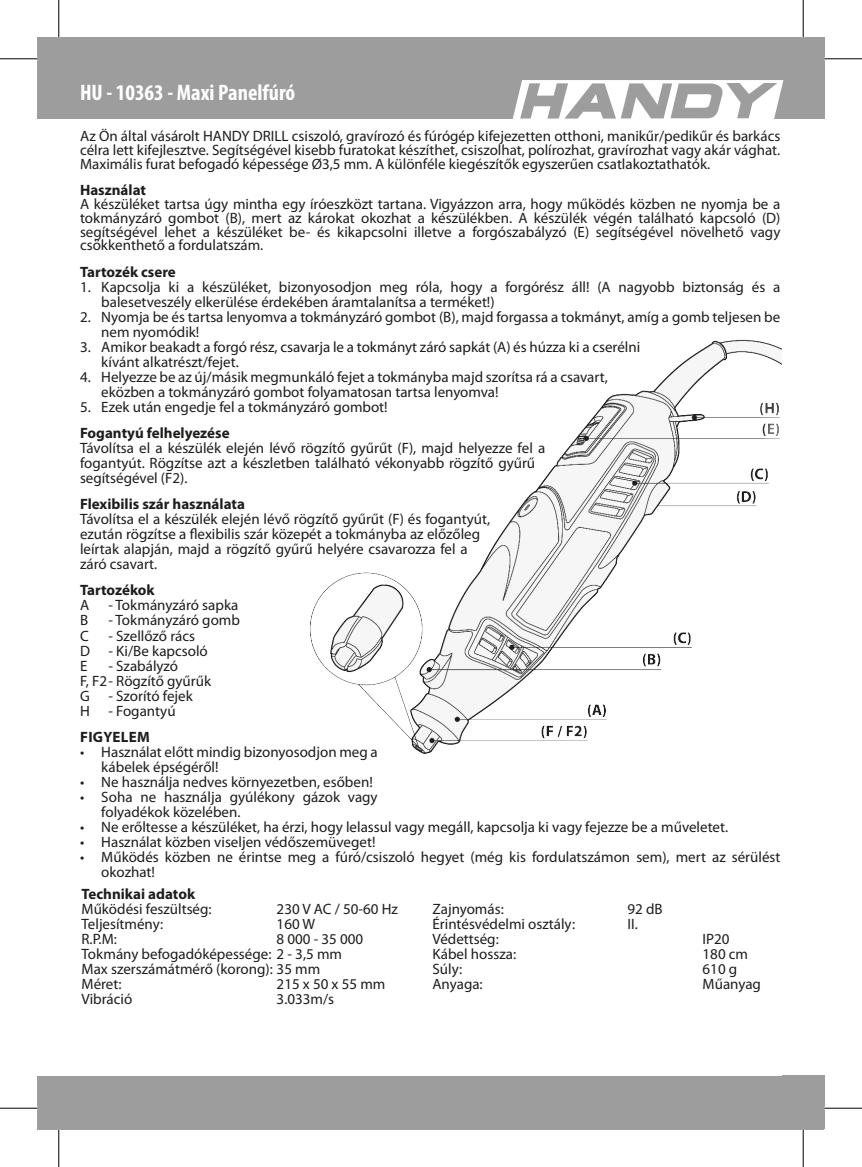
<style>
.page{position:relative;width:862px;height:1167px;background:#fff}
.page>*{position:absolute;margin:0;border:0;box-sizing:border-box;transform-origin:0 0}
.t1{font:700 condensed 22.5px "Myriad Pro";color:#fff}
.t2{font:15px/15px "Myriad Pro";color:#1d1d1b}
.t3{font:700 15px "Myriad Pro";color:#1d1d1b}
.t4{font:700 15px "Myriad Pro";letter-spacing:.02em;color:#1d1d1b}
</style>
<div class="page">
<div style="left:38px;top:38px;width:786px;height:81px;background:#9d9d9d"></div>
<div style="left:38px;top:1076px;width:786px;height:53px;background:#9d9d9d"></div>
<div style="left:782px;top:1075px;width:42px;height:53px;background:#9d9d9d"></div>
<svg style="left:512px;top:80px;width:271px;height:39px"></svg>
<img style="left:310px;top:339px;width:472px;height:415px">
<hr style="left:0;top:58px;width:38px;height:1px;background:#000">
<hr style="left:824px;top:58px;width:38px;height:1px;background:#000">
<hr style="left:0;top:1107px;width:38px;height:1px;background:#000">
<hr style="left:824px;top:1107px;width:38px;height:1px;background:#000">
<hr style="left:58px;top:0;width:1px;height:37px;background:#000">
<hr style="left:58px;top:1129px;width:1px;height:37px;background:#000">
<hr style="left:802px;top:0;width:1px;height:37px;background:#000">
<hr style="left:802px;top:1129px;width:1px;height:37px;background:#000">
<h1 class="t1" style="left:80px;top:79px;width:217px">HU - 10363 - Maxi Panelfúró</h1>
<p class="t2" style="left:80px;top:129px;width:702px;line-height:13.8px;text-align:justify">Az Ön által vásárolt HANDY DRILL csiszoló, gravírozó és fúrógép kifejezetten otthoni, manikűr/pedikűr és barkács célra lett kifejlesztve. Segítségével kisebb furatokat készíthet, csiszolhat, polírozhat, gravírozhat vagy akár vághat.<br>Maximális furat befogadó képessége Ø3,5 mm. A különféle kiegészítők egyszerűen csatlakoztathatók.</p>
<p class="t3" style="left:80px;top:180px;width:67px">Használat</p>
<p class="t2" style="left:80px;top:197px;width:702px;line-height:13.8px;text-align:justify">A készüléket tartsa úgy mintha egy íróeszközt tartana. Vigyázzon arra, hogy működés közben ne nyomja be a tokmányzáró gombot (B), mert az károkat okozhat a készülékben. A készülék végén található kapcsoló (D) segítségével lehet a készüléket be- és kikapcsolni illetve a forgószabályzó (E) segítségével növelhető vagy csökkenthető a fordulatszám.</p>
<p class="t3" style="left:80px;top:262px;width:97px">Tartozék csere</p>
<p class="t2" style="left:101px;top:279px;width:680px;text-indent:-21px">1. Kapcsolja ki a készüléket, bizonyosodjon meg róla, hogy a forgórész áll! (A nagyobb biztonság és a balesetveszély elkerülése érdekében áramtalanítsa a terméket!)</p>
<p class="t2" style="left:101px;top:309px;width:680px;text-indent:-21px">2. Nyomja be és tartsa lenyomva a tokmányzáró gombot (B), majd forgassa a tokmányt, amíg a gomb teljesen be nem nyomódik!</p>
<p class="t2" style="left:101px;top:339px;width:540px;text-indent:-21px">3. Amikor beakadt a forgó rész, csavarja le a tokmányt záró sapkát (A) és húzza ki a cserélni kívánt alkatrészt/fejet.</p>
<p class="t2" style="left:101px;top:369px;width:508px;text-indent:-21px">4. Helyezze be az új/másik megmunkáló fejet a tokmányba majd szorítsa rá a csavart, eközben a tokmányzáró gombot folyamatosan tartsa lenyomva!</p>
<p class="t2" style="left:80px;top:399px;width:309px">5. Ezek után engedje fel a tokmányzáró gombot!</p>
<p class="t3" style="left:80px;top:423px;width:151px">Fogantyú felhelyezése</p>
<p class="t2" style="left:80px;top:440px;width:466px">Távolítsa el a készülék elején lévő rögzítő gyűrűt (F), majd helyezze fel a fogantyút. Rögzítse azt a készletben található vékonyabb rögzítő gyűrű segítségével (F2).</p>
<p class="t3" style="left:80px;top:494px;width:166px">Flexibilis szár használata</p>
<p class="t2" style="left:80px;top:511px;width:411px">Távolítsa el a készülék elején lévő rögzítő gyűrűt (F) és fogantyút, ezután rögzítse a flexibilis szár közepét a tokmányba az előzőleg leírtak alapján, majd a rögzítő gyűrű helyére csavarozza fel a záró csavart.</p>
<p class="t3" style="left:80px;top:580px;width:76px">Tartozékok</p>
<p class="t2" style="left:80px;top:597px;width:11px">A</p>
<p class="t2" style="left:108px;top:597px;width:132px">- Tokmányzáró sapka</p>
<p class="t2" style="left:80px;top:612px;width:10px">B</p>
<p class="t2" style="left:108px;top:612px;width:133px">- Tokmányzáró gomb</p>
<p class="t2" style="left:80px;top:627px;width:10px">C</p>
<p class="t2" style="left:80px;top:627px;width:129px;text-indent:28px">- Szellőző rács<br>D - Ki/Be kapcsoló<br>E</p>
<p class="t2" style="left:80px;top:657px;width:133px;text-indent:28px">- Szabályzó<br>F, F2- Rögzítő gyűrűk<br>G - Szorító fejek<br>H - Fogantyú</p>
<p class="t4" style="left:80px;top:727px;width:71px">FIGYELEM</p>
<p class="t2" style="left:101px;top:744px;width:278px;text-indent:-21px">• Használat előtt mindig bizonyosodjon meg a kábelek épségéről!</p>
<p class="t2" style="left:80px;top:774px;width:294px">• Ne használja nedves környezetben, esőben!</p>
<p class="t2" style="left:101px;top:789px;width:278px;text-indent:-21px">• Soha ne használja gyúlékony gázok vagy folyadékok közelében.</p>
<p class="t2" style="left:80px;top:819px;width:649px">• Ne erőltesse a készüléket, ha érzi, hogy lelassul vagy megáll, kapcsolja ki vagy fejezze be a műveletet.</p>
<p class="t2" style="left:80px;top:834px;width:297px">• Használat közben viseljen védőszemüveget!</p>
<p class="t2" style="left:101px;top:849px;width:680px;text-indent:-21px">• Működés közben ne érintse meg a fúró/csiszoló hegyet (még kis fordulatszámon sem), mert az sérülést okozhat!</p>
<p class="t3" style="left:82px;top:884px;width:115px">Technikai adatok</p>
<p class="t2" style="left:82px;top:901px;width:132px">Működési feszültség:</p>
<p class="t2" style="left:277px;top:901px;width:123px">230 V AC / 50-60 Hz</p>
<p class="t2" style="left:82px;top:916px;width:83px">Teljesítmény:</p>
<p class="t2" style="left:277px;top:916px;width:40px">160 W</p>
<p class="t2" style="left:82px;top:931px;width:37px">R.P.M:</p>
<p class="t2" style="left:432px;top:901px;width:73px">Zajnyomás:</p>
<p class="t2" style="left:627px;top:901px;width:37px">92 dB</p>
<p class="t2" style="left:432px;top:916px;width:144px">Érintésvédelmi osztály:</p>
<p class="t2" style="left:627px;top:916px;width:12px">II.</p>
<p class="t2" style="left:432px;top:931px;width:68px">Védettség:</p>
<p class="t2" style="left:702px;top:931px;width:28px">IP20</p>
<p class="t2" style="left:432px;top:946px;width:85px">Kábel hossza:</p>
<p class="t2" style="left:702px;top:946px;width:47px">180 cm</p>
<p class="t2" style="left:432px;top:961px;width:31px">Súly:</p>
<p class="t2" style="left:702px;top:961px;width:36px">610 g</p>
<p class="t2" style="left:432px;top:976px;width:52px">Anyaga:</p>
<p class="t2" style="left:702px;top:976px;width:60px">Műanyag</p>
<p class="t2" style="left:82px;top:931px;width:283px;text-indent:195px">8 000 - 35 000<br>Tokmány befogadóképessége: 2 - 3,5 mm<br>Max szerszámátmérő (korong): 35 mm<br>Méret:</p>
<p class="t2" style="left:277px;top:976px;width:110px">215 x 50 x 55 mm</p>
<p class="t2" style="left:82px;top:991px;width:52px">Vibráció</p>
<p class="t2" style="left:277px;top:991px;width:59px">3.033m/s</p>
</div>
